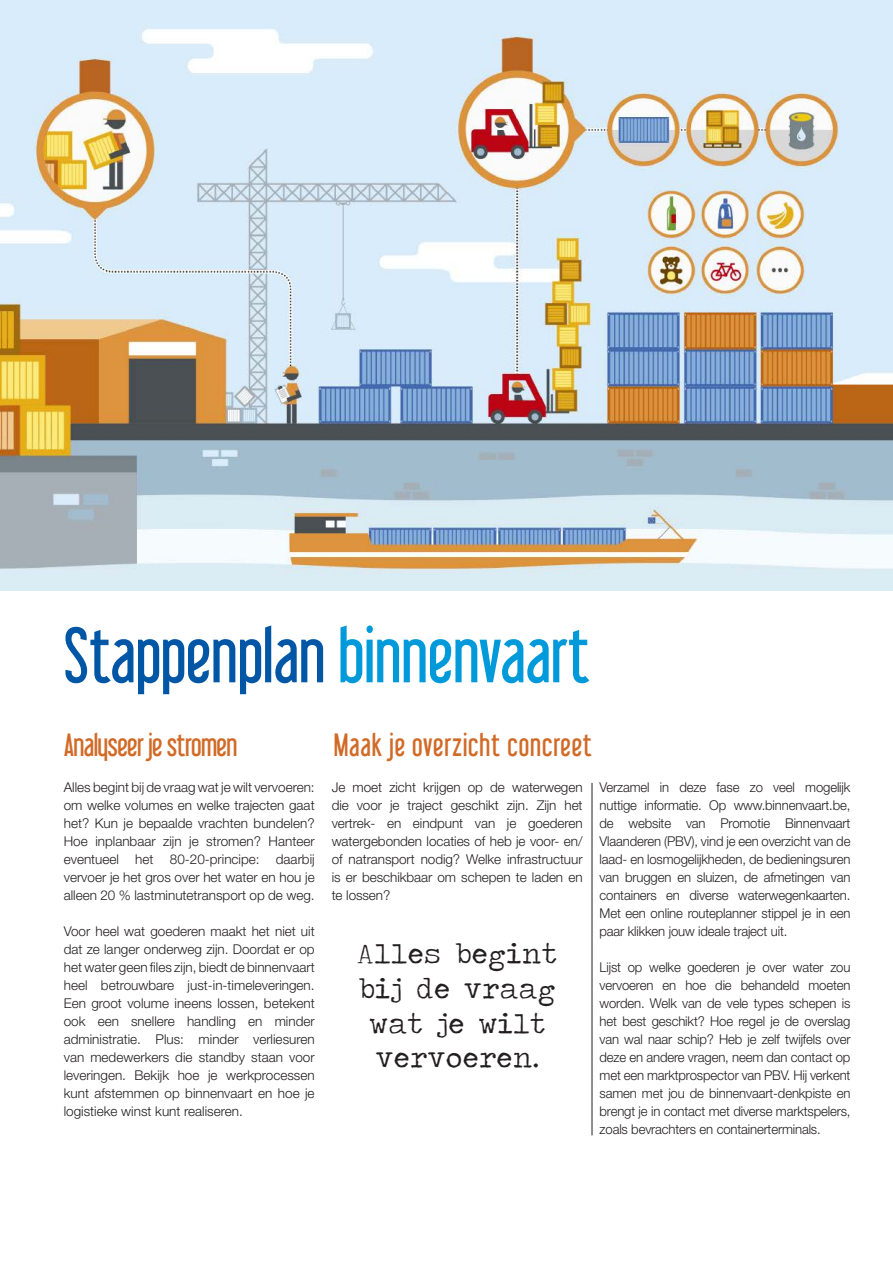
<style>
.page{position:relative;width:893px;height:1263px;background:#fff}
.page>*{position:absolute;margin:0;border:0;box-sizing:border-box;transform-origin:0 0}
.t1{font:69.75px "Libel Suit";color:#0157a5}
.t2{font:28.8px/34.5px "Traveling Typewriter";letter-spacing:.03em;color:#231f20;text-align:center}
.t3{font:28.8px "Libel Suit";letter-spacing:.02em;color:#d16a27}
.t4{font:28.8px "Libel Suit";letter-spacing:-.02em;color:#d16a27}
.t5{font:300 13.5px/18px "Helvetica Neue LT";letter-spacing:-.005em;color:#231f20;text-align:justify}
.s1{color:#009ada}
</style>
<div class="page">
<img style="left:0;top:0;width:893px;height:590px">
<hr style="left:592px;top:783px;width:1px;height:352px;background:#231f20">
<h1 class="t1" style="left:64px;top:613px;width:528px">Stappenplan <span class="s1">binnenvaart</span></h1>
<h2 class="t4" style="left:64px;top:728px;width:175px">Analyseer je stromen</h2>
<p class="t5" style="left:64px;top:778px;width:252px">Alles begint bij de vraag wat je wilt vervoeren: om welke volumes en welke trajecten gaat het? Kun je bepaalde vrachten bundelen?<br>Hoe inplanbaar zijn je stromen? Hanteer eventueel het 80-20-principe: daarbij vervoer je het gros over het water en hou je alleen 20 % lastminutetransport op de weg.</p>
<p class="t5" style="left:64px;top:922px;width:252px">Voor heel wat goederen maakt het niet uit dat ze langer onderweg zijn. Doordat er op het water geen files zijn, biedt de binnenvaart heel betrouwbare just-in-timeleveringen.<br>Een groot volume ineens lossen, betekent ook een snellere handling en minder administratie. Plus: minder verliesuren van medewerkers die standby staan voor leveringen. Bekijk hoe je werkprocessen kunt afstemmen op binnenvaart en hoe je logistieke winst kunt realiseren.</p>
<h2 class="t3" style="left:334px;top:728px;width:260px">Maak je overzicht concreet</h2>
<p class="t5" style="left:332px;top:778px;width:252px">Je moet zicht krijgen op de waterwegen die voor je traject geschikt zijn. Zijn het vertrek- en eindpunt van je goederen watergebonden locaties of heb je voor- en/ of natransport nodig? Welke infrastructuur is er beschikbaar om schepen te laden en te lossen?</p>
<h2 class="t2" style="left:358px;top:936px;width:200px">Alles begint bij de vraag wat je wilt vervoeren.</h2>
<p class="t5" style="left:600px;top:778px;width:252px">Verzamel in deze fase zo veel mogelijk nuttige informatie. Op www.binnenvaart.be, de website van Promotie Binnenvaart Vlaanderen (PBV), vind je een overzicht van de laad- en losmogelijkheden, de bedieningsuren van bruggen en sluizen, de afmetingen van containers en diverse waterwegenkaarten.<br>Met een online routeplanner stippel je in een paar klikken jouw ideale traject uit.</p>
<p class="t5" style="left:600px;top:958px;width:252px">Lijst op welke goederen je over water zou vervoeren en hoe die behandeld moeten worden. Welk van de vele types schepen is het best geschikt? Hoe regel je de overslag van wal naar schip? Heb je zelf twijfels over deze en andere vragen, neem dan contact op met een marktprospector van PBV. Hij verkent samen met jou de binnenvaart-denkpiste en brengt je in contact met diverse marktspelers, zoals bevrachters en containerterminals.</p>
</div>
